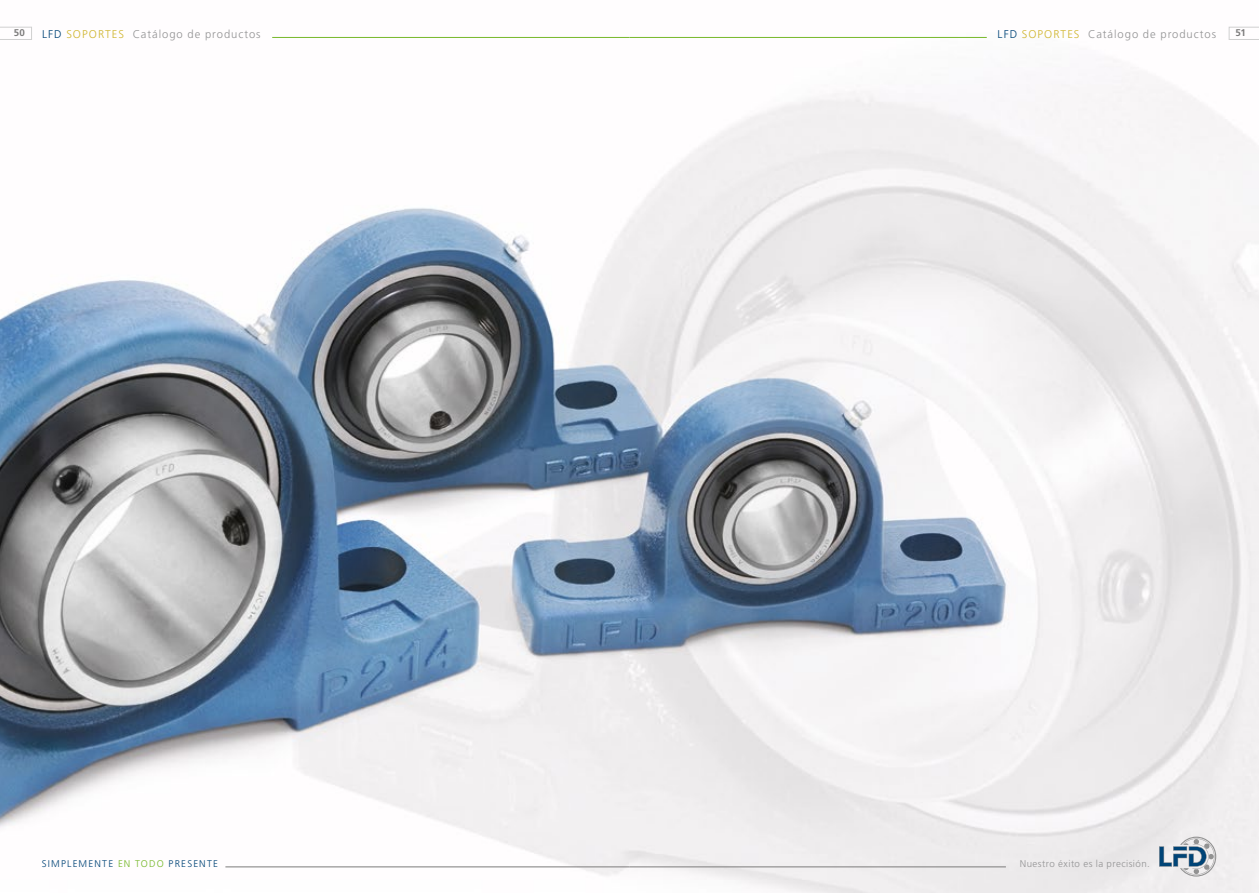
<style>
.page{position:relative;width:1259px;height:893px;background:#fff}
.page>*{position:absolute;margin:0;border:0;box-sizing:border-box;transform-origin:0 0}
.t1{font:300 11.25px "Frutiger LT Std";letter-spacing:.085em;color:#939394}
.t2{font:300 9.75px "Frutiger LT Std";letter-spacing:.045em;color:#939394}
.t3{font:300 9.75px "Frutiger LT Std";letter-spacing:.125em;color:#047}
.t4{font:700 9.75px "Frutiger LT Std";color:#7c7b7b}
.s1{color:#047}
.s2{color:#d0b630}
.s3{color:#76b82a}
</style>
<div class="page">
<img style="left:0;top:26px;width:1259px;height:867px">
<svg style="left:1229px;top:27px;width:30px;height:13px"></svg>
<hr style="left:629px;top:37px;width:357px;height:1px;background:#76b82a">
<hr style="left:629px;top:867px;width:377px;height:1px;background:#7c7b7b">
<hr style="left:225px;top:867px;width:404px;height:1px;background:#7c7b7b">
<svg style="left:1159px;top:837px;width:57px;height:39px;background:#b2bdc7"></svg>
<svg style="left:0;top:27px;width:32px;height:13px"></svg>
<hr style="left:272px;top:37px;width:357px;height:1px;background:#76b82a">
<p class="t4" style="left:14px;top:27px;width:13px">50</p>
<p class="t1" style="left:42px;top:27px;width:220px"><span class="s1">LFD</span> <span class="s2">SOPORTES</span> Catálogo de productos</p>
<p class="t3" style="left:42px;top:858px;width:178px">SIMPLEMENTE <span class="s3">EN TODO</span> PRESENTE</p>
<p class="t1" style="left:997px;top:27px;width:220px"><span class="s1">LFD</span> <span class="s2">SOPORTES</span> Catálogo de productos</p>
<p class="t4" style="left:1235px;top:27px;width:12px">51</p>
<p class="t2" style="left:1019px;top:858px;width:132px">Nuestro éxito es la precisión.</p>
</div>
